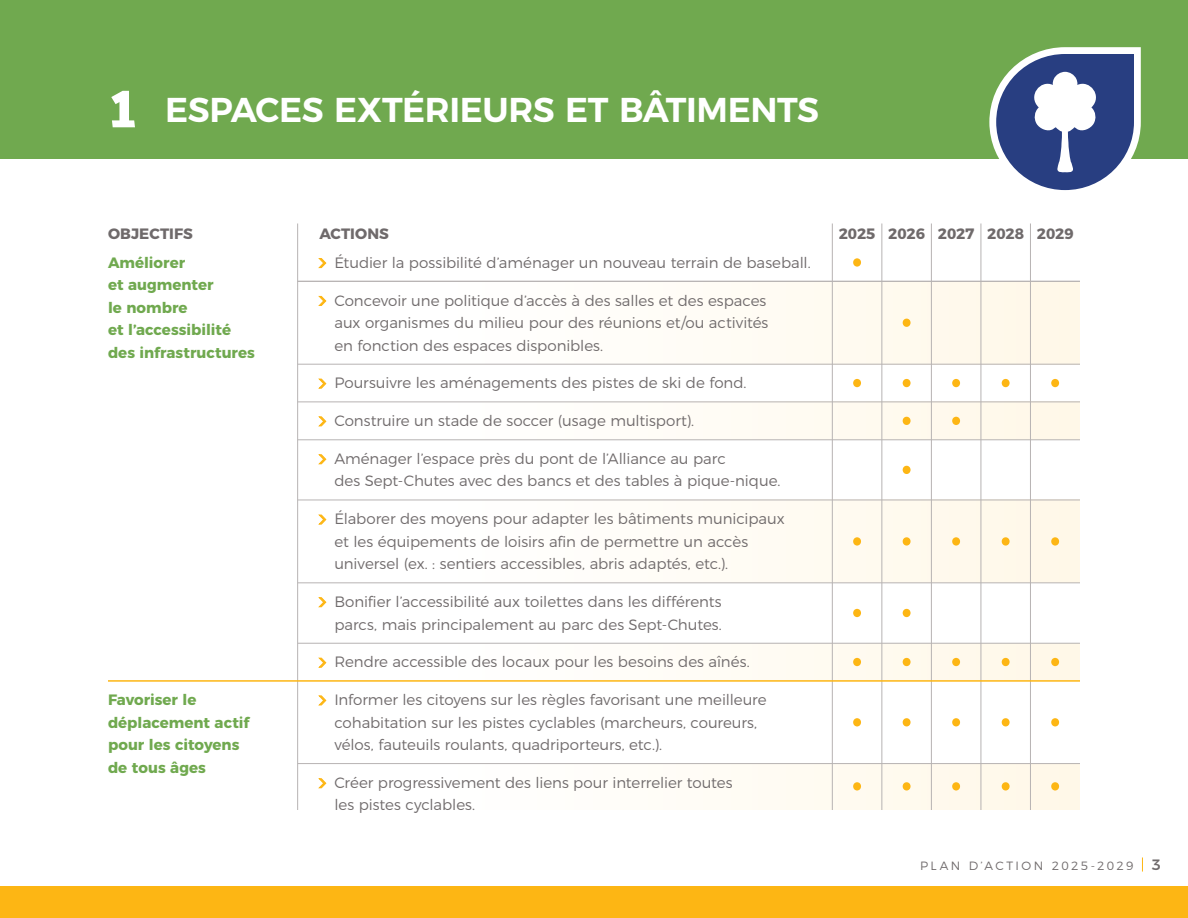
<style>
.page{position:relative;width:1188px;height:918px;background:#fff}
.page>*{position:absolute;margin:0;border:0;box-sizing:border-box;transform-origin:0 0}
.t1{font:300 54px/62.2px "Montserrat";color:#fdb614;text-align:justify}
.t2{font:600 34.5px "Montserrat";letter-spacing:-.01em;color:#fff}
.t3{font:300 15px/22.5px "Montserrat";letter-spacing:-.005em;color:#706b6c}
.t4{font:700 15px/22.5px "Montserrat";color:#70a94f}
.t5{font:700 15px "Montserrat";color:#6f6a6b}
.t6{font:300 12px "Montserrat";letter-spacing:.2em;color:#706b6c}
.s1{font-family:"Palanquin Dark";font-weight:500;font-size:64.5px}
.s2{font-weight:500;font-size:15px}
</style>
<div class="page">
<div style="left:298px;top:281px;width:782px;height:83px;background:linear-gradient(to right,#fff,#fef7e8)"></div>
<div style="left:298px;top:402px;width:782px;height:38px;background:linear-gradient(to right,#fff,#fef7e8)"></div>
<div style="left:298px;top:500px;width:782px;height:83px;background:linear-gradient(to right,#fff,#fef7e8)"></div>
<div style="left:298px;top:643px;width:782px;height:38px;background:linear-gradient(to right,#fff,#fef7e8)"></div>
<div style="left:298px;top:764px;width:782px;height:46px;background:linear-gradient(to right,#fff,#fef7e8)"></div>
<svg style="left:1142px;top:858px;width:1px;height:14px"></svg>
<svg style="left:318px;top:258px;width:9px;height:10px"></svg>
<div style="left:0;top:0;width:1188px;height:158px;background:#70a94f"></div>
<svg style="left:983px;top:47px;width:165px;height:144px"></svg>
<div style="left:0;top:886px;width:1188px;height:32px;background:#fdb614"></div>
<svg style="left:318px;top:295px;width:9px;height:11px"></svg>
<svg style="left:318px;top:378px;width:9px;height:11px"></svg>
<svg style="left:318px;top:416px;width:9px;height:11px"></svg>
<svg style="left:318px;top:454px;width:9px;height:11px"></svg>
<svg style="left:318px;top:514px;width:9px;height:11px"></svg>
<svg style="left:318px;top:597px;width:9px;height:11px"></svg>
<svg style="left:318px;top:657px;width:9px;height:11px"></svg>
<svg style="left:318px;top:695px;width:9px;height:11px"></svg>
<svg style="left:318px;top:778px;width:9px;height:11px"></svg>
<hr style="left:297px;top:224px;width:1px;height:586px;background:#b7b3b3">
<hr style="left:931px;top:224px;width:1px;height:586px;background:#b7b3b3">
<hr style="left:832px;top:224px;width:1px;height:586px;background:#b7b3b3">
<hr style="left:881px;top:224px;width:1px;height:586px;background:#b7b3b3">
<hr style="left:981px;top:224px;width:1px;height:586px;background:#b7b3b3">
<hr style="left:1030px;top:224px;width:1px;height:586px;background:#b7b3b3">
<hr style="left:298px;top:364px;width:782px;height:1px;background:#b7b3b3">
<hr style="left:298px;top:402px;width:782px;height:1px;background:#b7b3b3">
<hr style="left:298px;top:281px;width:782px;height:1px;background:#b7b3b3">
<hr style="left:298px;top:439px;width:782px;height:1px;background:#b7b3b3">
<hr style="left:298px;top:500px;width:782px;height:1px;background:#b7b3b3">
<hr style="left:298px;top:582px;width:782px;height:1px;background:#b7b3b3">
<hr style="left:298px;top:643px;width:782px;height:1px;background:#b7b3b3">
<hr style="left:298px;top:763px;width:782px;height:1px;background:#b7b3b3">
<hr style="left:108px;top:680px;width:972px;height:2px;background:#fdb614">
<h2 class="t2" style="left:108px;top:82px;width:713px"><span class="s1">1</span> ESPACES EXTÉRIEURS ET BÂTIMENTS</h2>
<p class="t5" style="left:108px;top:221px;width:86px">OBJECTIFS</p>
<p class="t5" style="left:319px;top:221px;width:71px">ACTIONS</p>
<p class="t5" style="left:839px;top:221px;width:237px">2025 2026 2027 2028 2029</p>
<p class="t3" style="left:334px;top:250px;width:478px">Étudier la possibilité d’aménager un nouveau terrain de baseball.</p>
<p class="t3" style="left:334px;top:288px;width:436px">Concevoir une politique d’accès à des salles et des espaces aux organismes du milieu pour des réunions et/ou activités en fonction des espaces disponibles.</p>
<p class="t3" style="left:334px;top:370px;width:414px">Poursuivre les aménagements des pistes de ski de fond.</p>
<p class="t3" style="left:334px;top:408px;width:361px">Construire un stade de soccer (usage multisport).</p>
<p class="t3" style="left:334px;top:446px;width:448px">Aménager l’espace près du pont de l’Alliance au parc<br>des Sept-Chutes avec des bancs et des tables à pique-nique.</p>
<p class="t3" style="left:334px;top:506px;width:452px">Élaborer des moyens pour adapter les bâtiments municipaux et les équipements de loisirs afin de permettre un accès universel (ex. : sentiers accessibles, abris adaptés, etc.).</p>
<p class="t3" style="left:334px;top:589px;width:389px">Bonifier l’accessibilité aux toilettes dans les différents parcs, mais principalement au parc des Sept-Chutes.</p>
<p class="t3" style="left:334px;top:649px;width:417px">Rendre accessible des locaux pour les besoins des aînés.</p>
<p class="t3" style="left:334px;top:687px;width:434px">Informer les citoyens sur les règles favorisant une meilleure cohabitation sur les pistes cyclables (marcheurs, coureurs, vélos, fauteuils roulants, quadriporteurs, etc.).</p>
<p class="t3" style="left:334px;top:770px;width:400px">Créer progressivement des liens pour interrelier toutes les pistes cyclables.</p>
<p class="t4" style="left:108px;top:250px;width:148px">Améliorer<br>et augmenter<br>le nombre<br>et l’accessibilité des infrastructures</p>
<h1 class="t1" style="left:850px;top:222px;width:15px">•</h1>
<h1 class="t1" style="left:900px;top:283px;width:15px;line-height:60.3px">• •</h1>
<h1 class="t1" style="left:900px;top:387px;width:15px;line-height:49.1px">• •</h1>
<h1 class="t1" style="left:949px;top:343px;width:15px">•</h1>
<h1 class="t1" style="left:949px;top:380px;width:15px">•</h1>
<h1 class="t1" style="left:999px;top:343px;width:15px">•</h1>
<h1 class="t1" style="left:1048px;top:343px;width:15px">•</h1>
<h1 class="t1" style="left:850px;top:343px;width:15px">•</h1>
<h1 class="t1" style="left:949px;top:501px;width:15px">•</h1>
<h1 class="t1" style="left:999px;top:501px;width:15px">•</h1>
<h1 class="t1" style="left:1048px;top:501px;width:15px">•</h1>
<h1 class="t1" style="left:900px;top:496px;width:15px;line-height:71.6px">• •</h1>
<h1 class="t1" style="left:850px;top:496px;width:15px;line-height:71.6px">• •</h1>
<h1 class="t1" style="left:900px;top:622px;width:15px">• • •</h1>
<h1 class="t1" style="left:949px;top:622px;width:15px">• • •</h1>
<h1 class="t1" style="left:999px;top:622px;width:15px">• • •</h1>
<h1 class="t1" style="left:1048px;top:622px;width:15px">• • •</h1>
<h1 class="t1" style="left:850px;top:622px;width:15px">• • •</h1>
<p class="t4" style="left:108px;top:687px;width:143px">Favoriser le déplacement actif pour les citoyens de tous âges</p>
<p class="t6" style="left:920px;top:856px;width:242px">PLAN D’ACTION 2025-2029 <span class="s2">3</span></p>
</div>
